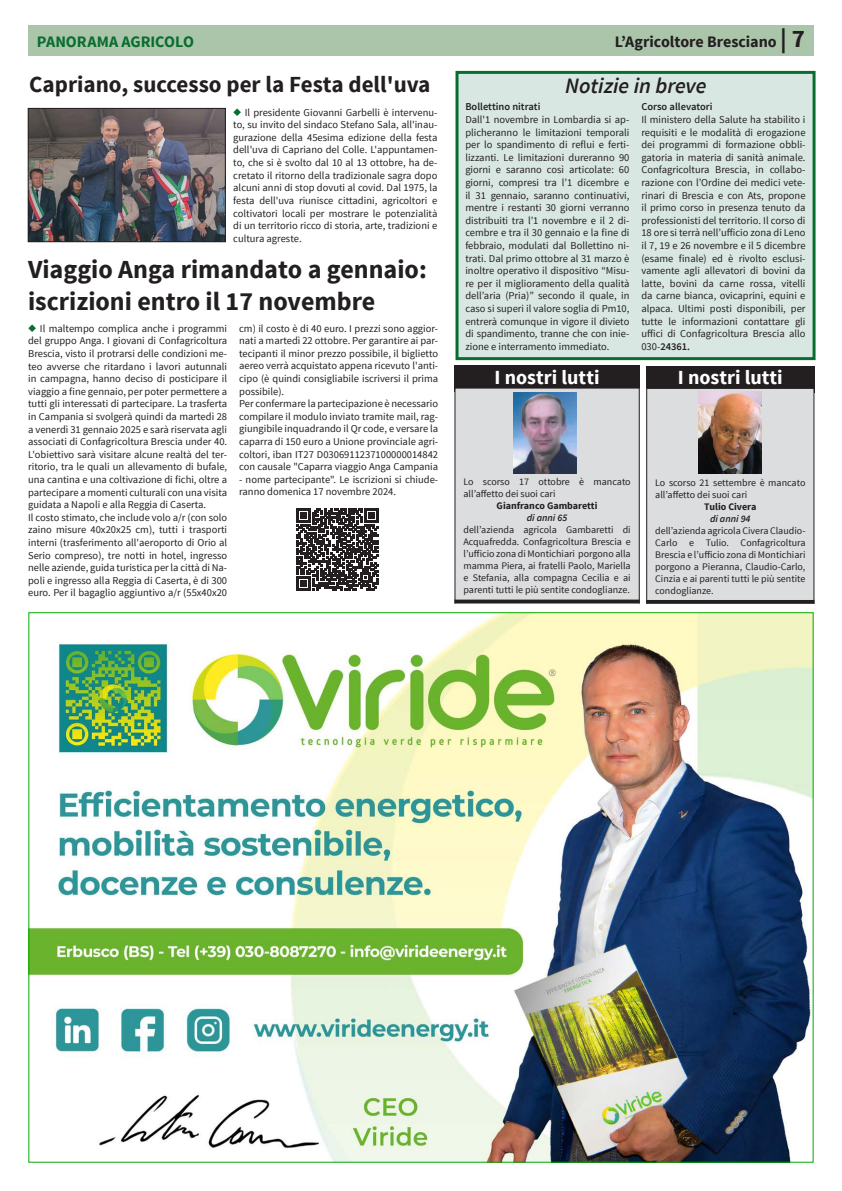
<style>
.page{position:relative;width:842px;height:1191px;background:#fff}
.page>*{position:absolute;margin:0;border:0;box-sizing:border-box;transform-origin:0 0}
.TITOLI_articoli_BIG{font:700 26px/31.2px "Source Sans Pro";color:#231f20}
.TITOLI_articoli_BIG-2{font:700 23px "Source Sans Pro";color:#231f20}
.Testo_lungo{font:italic 600 22px "Source Sans Pro";color:#231f20}
.TITOLO_LUTTO{font:700 20px "Source Sans Pro";color:#fff}
.t1{font:700 16px "Source Sans Pro";letter-spacing:-.005em;color:#231f20}
.t2{font:700 16px "Source Sans Pro";letter-spacing:-.005em;color:#086d2f}
.Testo_lungo-2{font:10.5px/12.6px "Source Sans Pro";color:#231f20;text-align:justify}
.Testo_lungo-3{font:600 10.5px "Source Sans Pro";color:#231f20}
.Testo_lutto{font:10px/12px "Source Sans Pro";color:#231f20}
.Testo_lutto_Grassetto{font:700 10px "Source Sans Pro";color:#231f20}
.Testo_lutto_Corsivo{font:italic 600 10px "Source Sans Pro";color:#231f20}
.s1{font-size:25px}
.s2{color:#086d2f}
.s3{font-weight:600}
</style>
<div class="page">
<div style="left:28px;top:26px;width:786px;height:30px;background:#abc5ab"></div>
<div style="left:455px;top:71px;width:360px;height:289px;background:#d9e7e2;border:3px solid #086d2f"></div>
<img style="left:30px;top:614px;width:782px;height:546px">
<div style="left:646px;top:366px;width:168px;height:26px;background:#231f20"></div>
<div style="left:647px;top:388px;width:167px;height:211px;background:#dcdddf"></div>
<div style="left:646px;top:388px;width:168px;height:216px;border:1px solid #231f20"></div>
<svg style="left:646px;top:600px;width:168px;height:4px"></svg>
<div style="left:454px;top:366px;width:186px;height:26px;background:#231f20"></div>
<div style="left:455px;top:388px;width:184px;height:210px;background:#dcdddf"></div>
<div style="left:454px;top:387px;width:186px;height:217px;border:1px solid #231f20"></div>
<svg style="left:454px;top:599px;width:186px;height:4px"></svg>
<img style="left:30px;top:110px;width:194px;height:130px">
<div style="left:28px;top:108px;width:198px;height:134px;border:1px solid #231f20"></div>
<svg style="left:297px;top:508px;width:82px;height:82px"></svg>
<img style="left:513px;top:392px;width:64px;height:81px">
<img style="left:698px;top:391px;width:63px;height:82px">
<p class="t2" style="left:37px;top:32px;width:159px">PANORAMA AGRICOLO</p>
<p class="t1" style="left:615px;top:32px;width:192px">L’Agricoltore Bresciano <span class="s1">| 7</span></p>
<p class="Testo_lungo" style="left:565px;top:72px;width:143px">Notizie in breve</p>
<p class="Testo_lungo-3" style="left:465px;top:100px;width:77px">Bollettino nitrati</p>
<p class="Testo_lungo-2" style="left:465px;top:113px;width:166px">Dall'1 novembre in Lombardia si ap&shy;plicheranno le limitazioni temporali per lo spandimento di reflui e ferti&shy;lizzanti. Le limitazioni dureranno 90 giorni e saranno così articolate: 60 giorni, compresi tra l’1 dicembre e il 31 gennaio, saranno continuativi, mentre i restanti 30 giorni verranno distribuiti tra l’1 novembre e il 2 di&shy;cembre e tra il 30 gennaio e la fine di febbraio, modulati dal Bollettino ni&shy;trati. Dal primo ottobre al 31 marzo è inoltre operativo il dispositivo “Misu&shy;re per il miglioramento della qualità dell’aria (Pria)” secondo il quale, in caso si superi il valore soglia di Pm10, entrerà comunque in vigore il divieto di spandimento, tranne che con inie&shy;zione e interramento immediato.</p>
<p class="TITOLI_articoli_BIG-2" style="left:29px;top:70px;width:403px">Capriano, successo per la Festa dell'uva</p>
<p class="Testo_lungo-2" style="left:233px;top:106px;width:206px"><span class="s2">◆</span> Il presidente Giovanni Garbelli è intervenu&shy;to, su invito del sindaco Stefano Sala, all'inau&shy;gurazione della 45esima edizione della festa dell'uva di Capriano del Colle. L'appuntamen&shy;to, che si è svolto dal 10 al 13 ottobre, ha de&shy;cretato il ritorno della tradizionale sagra dopo alcuni anni di stop dovuti al covid. Dal 1975, la festa dell'uva riunisce cittadini, agricoltori e coltivatori locali per mostrare le potenzialità di un territorio ricco di storia, arte, tradizioni e cultura agreste.</p>
<p class="Testo_lungo-3" style="left:641px;top:100px;width:73px">Corso allevatori</p>
<p class="Testo_lungo-2" style="left:641px;top:113px;width:166px">Il ministero della Salute ha stabilito i requisiti e le modalità di erogazione dei programmi di formazione obbli&shy;gatoria in materia di sanità animale.<br>Confagricoltura Brescia, in collabo&shy;razione con l’Ordine dei medici vete&shy;rinari di Brescia e con Ats, propone il primo corso in presenza tenuto da professionisti del territorio. Il corso di 18 ore si terrà nell’ufficio zona di Leno il 7, 19 e 26 novembre e il 5 dicembre (esame finale) ed è rivolto esclusi&shy;vamente agli allevatori di bovini da latte, bovini da carne rossa, vitelli da carne bianca, ovicaprini, equini e alpaca. Ultimi posti disponibili, per tutte le informazioni contattare gli uffici di Confagricoltura Brescia allo 030-<span class="s3">24361.</span></p>
<p class="TITOLO_LUTTO" style="left:678px;top:364px;width:106px">I nostri lutti</p>
<p class="TITOLI_articoli_BIG" style="left:28px;top:255px;width:400px">Viaggio Anga rimandato a gennaio: iscrizioni entro il 17 novembre</p>
<p class="Testo_lungo-2" style="left:239px;top:322px;width:200px">cm) il costo è di 40 euro. I prezzi sono aggior&shy;nati a martedì 22 ottobre. Per garantire ai par&shy;tecipanti il minor prezzo possibile, il biglietto aereo verrà acquistato appena ricevuto l'anti&shy;cipo (è quindi consigliabile iscriversi il prima possibile).</p>
<p class="Testo_lungo-2" style="left:239px;top:397px;width:201px">Per confermare la partecipazione è necessario compilare il modulo inviato tramite mail, rag&shy;giungibile inquadrando il Qr code, e versare la caparra di 150 euro a Unione provinciale agri&shy;coltori, iban IT27 D0306911237100000014842 con causale "Caparra viaggio Anga Campania</p>
<p class="Testo_lungo-2" style="left:239px;top:473px;width:200px">- nome partecipante". Le iscrizioni si chiude&shy;ranno domenica 17 novembre 2024.</p>
<p class="Testo_lungo-2" style="left:28px;top:322px;width:201px"><span class="s2">◆</span> Il maltempo complica anche i programmi del gruppo Anga. I giovani di Confagricoltura Brescia, visto il protrarsi delle condizioni me&shy;teo avverse che ritardano i lavori autunnali in campagna, hanno deciso di posticipare il viaggio a fine gennaio, per poter permettere a tutti gli interessati di partecipare. La trasferta in Campania si svolgerà quindi da martedì 28 a venerdì 31 gennaio 2025 e sarà riservata agli associati di Confagricoltura Brescia under 40.<br>L'obiettivo sarà visitare alcune realtà del ter&shy;ritorio, tra le quali un allevamento di bufale, una cantina e una coltivazione di fichi, oltre a partecipare a momenti culturali con una visita guidata a Napoli e alla Reggia di Caserta.</p>
<p class="Testo_lungo-2" style="left:28px;top:511px;width:201px">Il costo stimato, che include volo a/r (con solo zaino misure 40x20x25 cm), tutti i trasporti interni (trasferimento all'aeroporto di Orio al Serio compreso), tre notti in hotel, ingresso nelle aziende, guida turistica per la città di Na&shy;poli e ingresso alla Reggia di Caserta, è di 300 euro. Per il bagaglio aggiuntivo a/r (55x40x20</p>
<p class="TITOLO_LUTTO" style="left:495px;top:364px;width:106px">I nostri lutti</p>
<p class="Testo_lutto" style="left:463px;top:476px;width:169px">Lo scorso 17 ottobre è mancato all’affetto dei suoi cari</p>
<p class="Testo_lutto_Grassetto" style="left:497px;top:499px;width:102px">Gianfranco Gambaretti</p>
<p class="Testo_lutto_Corsivo" style="left:527px;top:512px;width:42px">di anni 65</p>
<p class="Testo_lutto" style="left:463px;top:524px;width:169px;text-align:justify">dell’azienda agricola Gambaretti di Acquafredda. Confagricoltura Brescia e l’ufficio zona di Montichiari porgono alla mamma Piera, ai fratelli Paolo, Mariella e Stefania, alla compagna Cecilia e ai parenti tutti le più sentite condoglianze.</p>
<p class="Testo_lutto" style="left:655px;top:476px;width:152px">Lo scorso 21 settembre è mancato all’affetto dei suoi cari</p>
<p class="Testo_lutto_Grassetto" style="left:704px;top:500px;width:54px">Tulio Civera</p>
<p class="Testo_lutto_Corsivo" style="left:710px;top:512px;width:42px">di anni 94</p>
<p class="Testo_lutto" style="left:655px;top:524px;width:152px;text-align:justify">dell’azienda agricola Civera Claudio-Carlo e Tulio. Confagricoltura Brescia e l’ufficio zona di Montichiari porgono a Pieranna, Claudio-Carlo, Cinzia e ai parenti tutti le più sentite condoglianze.</p>
</div>
